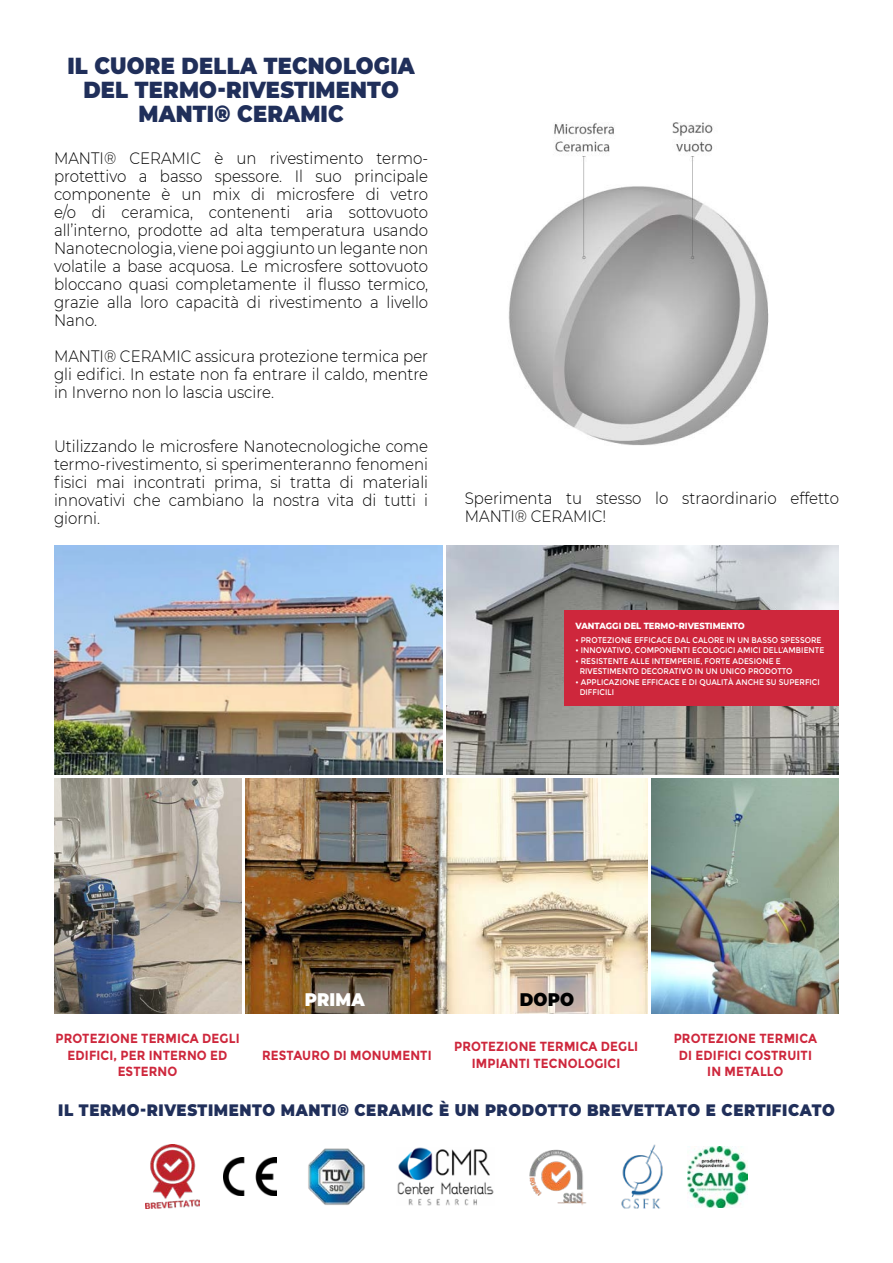
<style>
.page{position:relative;width:893px;height:1263px;background:#fff}
.page>*{position:absolute;margin:0;border:0;box-sizing:border-box;transform-origin:0 0}
.t1{font:900 23.1px/24px "Montserrat";letter-spacing:.01em;color:#202f5a;text-align:center;scale:.91 1}
.t2{font:900 18.15px "Montserrat";letter-spacing:.01em;color:#fff;scale:.91 1}
.t3{font:900 18.15px "Montserrat";color:#000;scale:.91 1}
.t4{font:300 16.5px/18px "Montserrat";color:#000;text-align:justify;scale:.91 1}
.t5{font:900 16.5px "Montserrat";letter-spacing:.04em;color:#202f5a;scale:.91 1}
.t6{font:700 13.2px/16.5px "Montserrat";letter-spacing:.01em;color:#ce273c;text-align:center;scale:.91 1}
.t7{font:800 9.15px "Montserrat";color:#fff;scale:.91 1}
.t8{font:8.25px/10.5px "Montserrat";letter-spacing:.005em;color:#fff;scale:.91 1}
</style>
<div class="page">
<img style="left:245px;top:779px;width:403px;height:234px">
<img style="left:54px;top:545px;width:388px;height:229px">
<img style="left:446px;top:545px;width:393px;height:229px">
<img style="left:652px;top:779px;width:187px;height:234px">
<img style="left:54px;top:779px;width:187px;height:234px">
<img style="left:508px;top:122px;width:261px;height:324px">
<div style="left:564px;top:611px;width:275px;height:95px;background:#ce273c"></div>
<img style="left:529px;top:1149px;width:57px;height:56px">
<img style="left:308px;top:1148px;width:57px;height:57px">
<img style="left:224px;top:1157px;width:53px;height:38px">
<img style="left:621px;top:1144px;width:42px;height:65px">
<img style="left:397px;top:1147px;width:97px;height:59px">
<img style="left:146px;top:1144px;width:53px;height:65px">
<img style="left:688px;top:1146px;width:59px;height:61px">
<h1 class="t1" style="left:67px;top:53px;width:383px">IL CUORE DELLA TECNOLOGIA<br>DEL TERMO-RIVESTIMENTO<br>MANTI® CERAMIC</h1>
<p class="t4" style="left:54px;top:149px;width:413px">MANTI® CERAMIC è un rivestimento termo&shy;protettivo a basso spessore. Il suo principale componente è un mix di microsfere di vetro e/o di ceramica, contenenti aria sottovuoto all’interno, prodotte ad alta temperatura usando Nanotecnologia, viene poi aggiunto un legante non volatile a base acquosa. Le microsfere sottovuoto bloccano quasi completamente il flusso termico, grazie alla loro capacità di rivestimento a livello Nano.</p>
<p class="t4" style="left:54px;top:347px;width:413px">MANTI® CERAMIC assicura protezione termica per gli edifici. In estate non fa entrare il caldo, mentre in Inverno non lo lascia uscire.</p>
<p class="t4" style="left:54px;top:437px;width:413px">Utilizzando le microsfere Nanotecnologiche come termo-rivestimento, si sperimenteranno fenomeni fisici mai incontrati prima, si tratta di materiali innovativi che cambiano la nostra vita di tutti i giorni.</p>
<p class="t4" style="left:465px;top:488px;width:413px">Sperimenta tu stesso lo straordinario effetto<br>MANTI® CERAMIC!</p>
<p class="t7" style="left:575px;top:619px;width:188px">VANTAGGI DEL TERMO-RIVESTIMENTO</p>
<p class="t8" style="left:575px;top:635px;width:272px">• PROTEZIONE EFFICACE DAL CALORE IN UN BASSO SPESSORE</p>
<p class="t8" style="left:575px;top:645px;width:275px">• INNOVATIVO, COMPONENTI ECOLOGICI AMICI DELL’AMBIENTE</p>
<p class="t8" style="left:580px;top:656px;width:235px;text-indent:-4px">• RESISTENTE ALLE INTEMPERIE, FORTE ADESIONE E<br>RIVESTIMENTO DECORATIVO IN UN UNICO PRODOTTO</p>
<p class="t8" style="left:580px;top:677px;width:265px;text-indent:-4px">• APPLICAZIONE EFFICACE E DI QUALITÀ ANCHE SU SUPERFICI<br>DIFFICILI</p>
<p class="t6" style="left:55px;top:1030px;width:204px">PROTEZIONE TERMICA DEGLI<br>EDIFICI, PER INTERNO ED<br>ESTERNO</p>
<p class="t2" style="left:305px;top:986px;width:67px">PRIMA</p>
<p class="t3" style="left:520px;top:986px;width:61px">DOPO</p>
<p class="t6" style="left:262px;top:1047px;width:188px">RESTAURO DI MONUMENTI</p>
<p class="t6" style="left:454px;top:1038px;width:204px">PROTEZIONE TERMICA DEGLI<br>IMPIANTI TECNOLOGICI</p>
<p class="t6" style="left:674px;top:1030px;width:159px">PROTEZIONE TERMICA<br>DI EDIFICI COSTRUITI<br>IN METALLO</p>
<p class="t5" style="left:58px;top:1098px;width:855px">IL TERMO-RIVESTIMENTO MANTI® CERAMIC È UN PRODOTTO BREVETTATO E CERTIFICATO</p>
</div>
